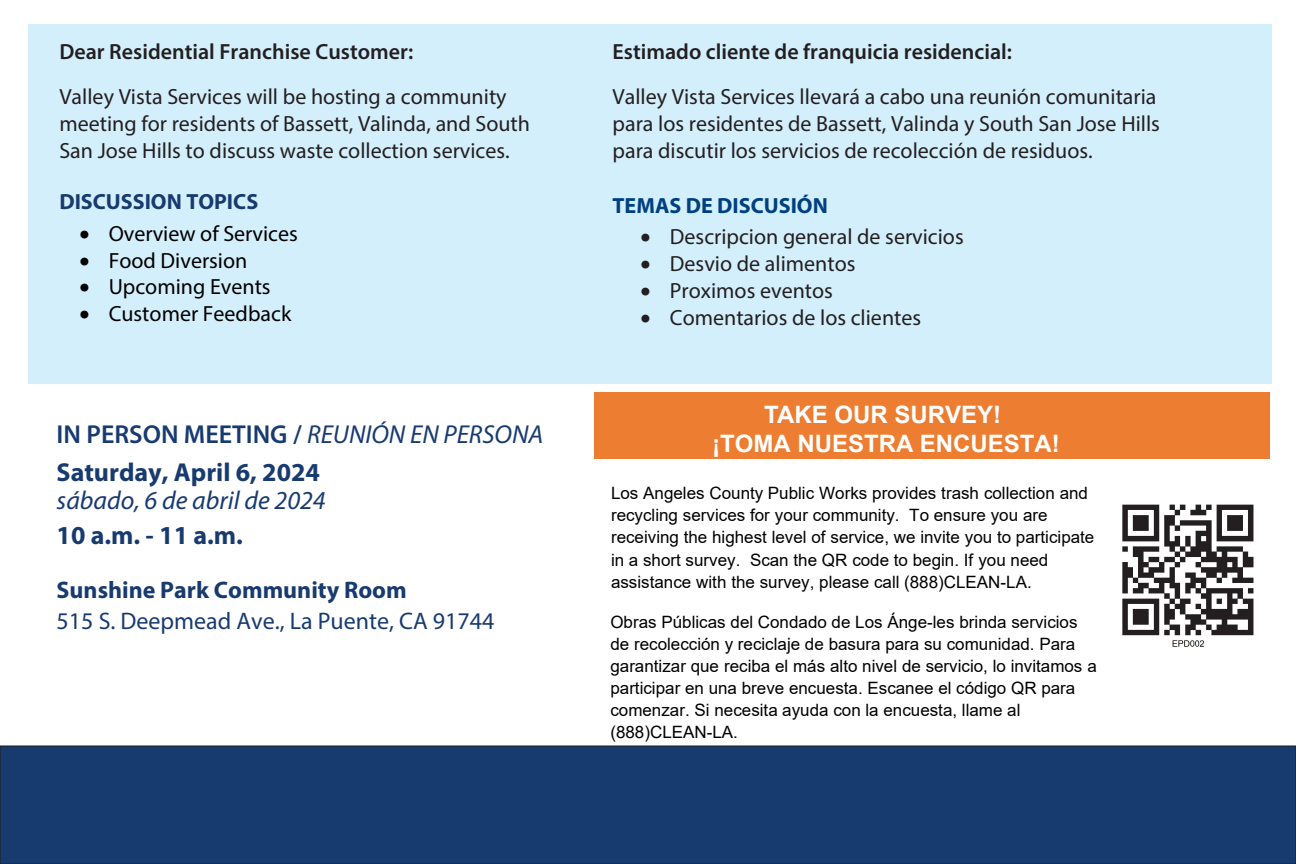
<style>
.page{position:relative;width:1296px;height:864px;background:#fff}
.page>*{position:absolute;margin:0;border:0;box-sizing:border-box;transform-origin:0 0}
.sm_body_text_white{font:700 26px/37.6px "Myriad Pro";color:#183b6f}
.sm_body_text_white-2{font:italic 26px/34.8px "Myriad Pro";color:#183b6f}
.sm_body_text_white-3{font:24px/31px "Myriad Pro";color:#183b6f}
.t1{font:700 24px "Arial";color:#fff}
.t2{font:700 24px "Arial";color:#fff}
.sm_body_text_white-4{font:22px/26.8px "Myriad Pro";color:#231f20}
.sm_body_text_white-5{font:22px "Myriad Pro";color:#000}
.sm_body_text_white-6{font:700 22px "Myriad Pro";color:#183b6f}
.sm_body_text_white-7{font:700 22px "Myriad Pro";color:#004080}
.t3{font:17px/22px "Arial";color:#000}
.s1{font-weight:600}
.s2{font-weight:400;font-style:italic}
.s3{font-weight:700;font-style:normal}
.s4{font-weight:700}
</style>
<div class="page">
<div style="left:0;top:746px;width:1296px;height:118px;background:#183b6f"></div>
<div style="left:0;top:746px;width:1296px;height:118px;border:1px solid #231f20"></div>
<div style="left:28px;top:24px;width:1244px;height:360px;background:#d4effc"></div>
<div style="left:594px;top:393px;width:676px;height:66px;background:#ed7d31"></div>
<img style="left:1122px;top:504px;width:132px;height:143px">
<p class="sm_body_text_white-4" style="left:59px;top:29px;width:449px;line-height:44.6px"><span class="s1">Dear Residential Franchise Customer:<br></span>Valley Vista Services will be hosting a community</p>
<p class="sm_body_text_white-4" style="left:59px;top:110px;width:472px">meeting for residents of Bassett, Valinda, and South<br>San Jose Hills to discuss waste collection services.</p>
<p class="sm_body_text_white-6" style="left:59px;top:188px;width:200px">DISCUSSION TOPICS</p>
<p class="sm_body_text_white-5" style="left:79px;top:220px;width:220px">• Overview of Services</p>
<p class="sm_body_text_white-5" style="left:79px;top:247px;width:170px">• Food Diversion</p>
<p class="sm_body_text_white-5" style="left:79px;top:274px;width:193px">• Upcoming Events</p>
<p class="sm_body_text_white-5" style="left:79px;top:300px;width:213px">• Customer Feedback</p>
<p class="sm_body_text_white" style="left:57px;top:416px;width:488px"><span class="s1">IN PERSON MEETING /</span> <span class="s2">REUNIÓN EN PERSONA<br></span>Saturday, April 6, 2024</p>
<p class="sm_body_text_white-2" style="left:57px;top:483px;width:271px">sábado, 6 de abril de 2024<br><span class="s3">10 a.m. - 11 a.m.</span></p>
<p class="sm_body_text_white-3" style="left:57px;top:574px;width:439px"><span class="s4">Sunshine Park Community Room<br></span>515 S. Deepmead Ave., La Puente, CA 91744</p>
<p class="sm_body_text_white-4" style="left:613px;top:29px;width:545px;line-height:44.2px"><span class="s1">Estimado cliente de franquicia residencial:<br></span>Valley Vista Services llevará a cabo una reunión comunitaria</p>
<p class="sm_body_text_white-4" style="left:613px;top:110px;width:549px">para los residentes de Bassett, Valinda y South San Jose Hills para discutir los servicios de recolección de residuos.</p>
<p class="sm_body_text_white-7" style="left:613px;top:193px;width:217px">TEMAS DE DISCUSIÓN</p>
<p class="sm_body_text_white-4" style="left:641px;top:223px;width:325px">• Descripcion general de servicios</p>
<p class="sm_body_text_white-4" style="left:641px;top:250px;width:216px">• Desvio de alimentos</p>
<p class="sm_body_text_white-4" style="left:641px;top:277px;width:194px">• Proximos eventos</p>
<p class="sm_body_text_white-4" style="left:641px;top:304px;width:282px">• Comentarios de los clientes</p>
<h2 class="t2" style="left:764px;top:401px;width:238px">TAKE OUR SURVEY!</h2>
<h2 class="t1" style="left:712px;top:426px;width:349px">¡TOMA NUESTRA ENCUESTA!</h2>
<p class="t3" style="left:611px;top:482px;width:485px">Los Angeles County Public Works provides trash collection and recycling services for your community. To ensure you are receiving the highest level of service, we invite you to participate in a short survey. Scan the QR code to begin. If you need assistance with the survey, please call (888)CLEAN-LA.</p>
<p class="t3" style="left:610px;top:611px;width:488px">Obras Públicas del Condado de Los Ánge-les brinda servicios de recolección y reciclaje de basura para su comunidad. Para garantizar que reciba el más alto nivel de servicio, lo invitamos a participar en una breve encuesta. Escanee el código QR para comenzar. Si necesita ayuda con la encuesta, llame al (888)CLEAN-LA.</p>
</div>
